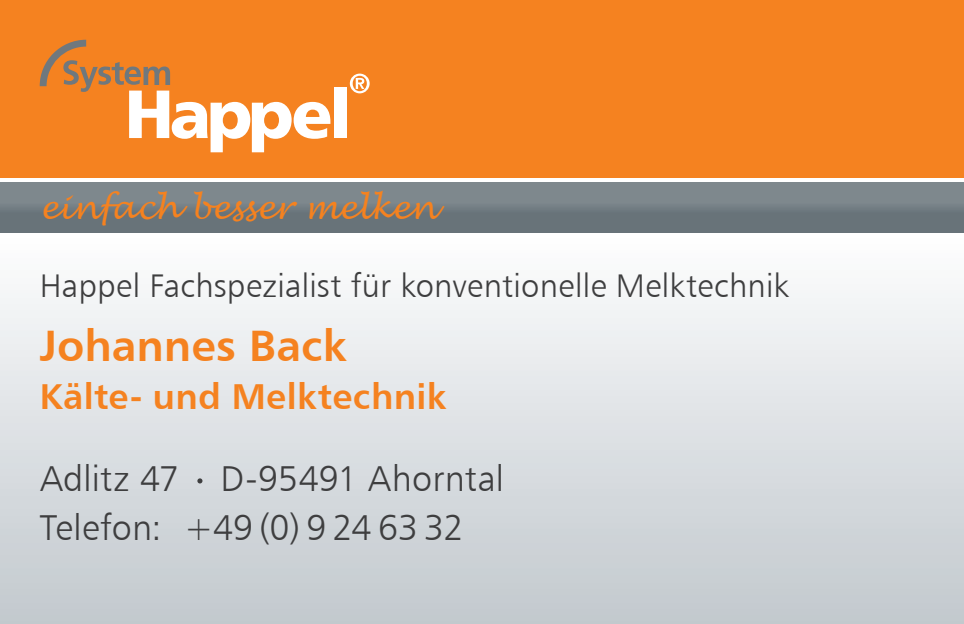
<style>
.page{position:relative;width:964px;height:624px;background:#fff}
.page>*{position:absolute;margin:0;border:0;box-sizing:border-box;transform-origin:0 0}
.t1{font:44px "Humanist 777 BT Bold B";color:#f58220}
.t2{font:36px/48px "Humanist 777 BT Light B";letter-spacing:.005em;color:#3e3e3f}
.t3{font:36px "Humanist 777 BT Bold B";letter-spacing:.01em;color:#f58220}
.t4{font:32.8px "Humanist 777 BT Light B";letter-spacing:.01em;color:#3e3e3f}
.t5{font:italic 32.4px "Lucida Handwriting";letter-spacing:-.005em;color:#f58220}
</style>
<div class="page">
<div style="left:0;top:232px;width:964px;height:392px;background:linear-gradient(to bottom,#fefefe,#c1c8cd)"></div>
<div style="left:0;top:183px;width:964px;height:49px;background:#737e84"></div>
<div style="left:0;top:0;width:964px;height:177px;background:#f58220"></div>
<div style="left:334px;top:87px;width:12px;height:51px;background:#fff"></div>
<svg style="left:40px;top:40px;width:290px;height:112px"></svg>
<svg style="left:350px;top:74px;width:20px;height:19px"></svg>
<svg style="left:197px;top:478px;width:5px;height:5px"></svg>
<p class="t5" style="left:40px;top:188px;width:398px">einfach besser melken</p>
<p class="t4" style="left:40px;top:265px;width:751px">Happel Fachspezialist für konventionelle Melktechnik</p>
<h1 class="t1" style="left:40px;top:318px;width:309px">Johannes Back</h1>
<p class="t3" style="left:40px;top:374px;width:408px">Kälte- und Melktechnik</p>
<p class="t2" style="left:40px;top:454px;width:466px">Adlitz 47 D-95491 Ahorntal<br>Telefon: +49 (0) 9 24 63 32</p>
</div>
